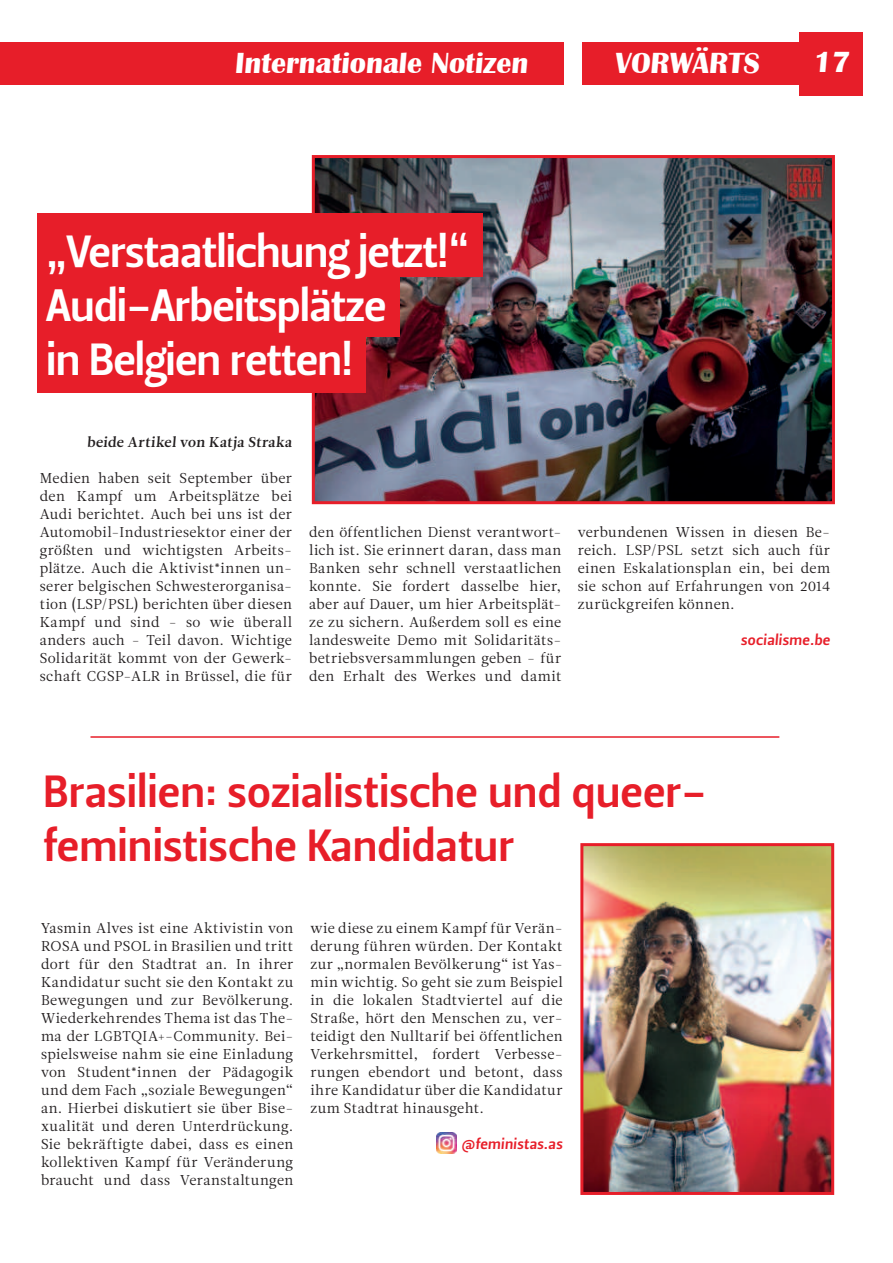
<style>
.page{position:relative;width:893px;height:1263px;background:#fff}
.page>*{position:absolute;margin:0;border:0;box-sizing:border-box;transform-origin:0 0}
.t1{font:45px/54px "Leitura Sans Grot 3";letter-spacing:-.02em;color:#fff}
.t2{font:45px/54px "Leitura Sans Grot 3";color:#e71e29}
.t3{font:700 30px "Britannic";color:#fff}
.t4{font:15px "Leitura Sans Grot 3";color:#e71e29}
.t5{font:14.25px/18px "Leitura News Roman 1";letter-spacing:.025em;color:#231f20;text-align:justify}
.t6{font:14.25px "Leitura News Roman 3";color:#231f20}
</style>
<div class="page">
<img style="left:316px;top:159px;width:515px;height:341px">
<div style="left:312px;top:155px;width:523px;height:349px;border:3px solid #e71e29"></div>
<div style="left:0;top:42px;width:799px;height:43px;background:#e71e29"></div>
<div style="left:799px;top:32px;width:64px;height:64px;background:#e71e29"></div>
<div style="left:564px;top:42px;width:17px;height:43px;background:#fff"></div>
<img style="left:584px;top:847px;width:246px;height:344px">
<div style="left:580px;top:843px;width:254px;height:352px;border:3px solid #e71e29"></div>
<div style="left:37px;top:213px;width:446px;height:64px;background:#e71e29"></div>
<div style="left:37px;top:273px;width:363px;height:64px;background:#e71e29"></div>
<div style="left:37px;top:329px;width:329px;height:64px;background:#e71e29"></div>
<hr style="left:90px;top:736px;width:689px;height:2px;background:#e71e29">
<img style="left:436px;top:1133px;width:21px;height:20px">
<h2 class="t3" style="left:234px;top:47px;width:297px">Internationale Notizen</h2>
<h2 class="t3" style="left:614px;top:47px;width:149px">VORWÄRTS</h2>
<h2 class="t3" style="left:813px;top:46px;width:41px">17</h2>
<h1 class="t1" style="left:46px;top:226px;width:425px">„Verstaatlichung jetzt!“<br>Audi-Arbeitsplätze<br>in Belgien retten!</h1>
<p class="t6" style="left:87px;top:435px;width:208px">beide Artikel von Katja Straka</p>
<p class="t5" style="left:40px;top:470px;width:254px">Medien haben seit September über den Kampf um Arbeitsplätze bei Audi berichtet. Auch bei uns ist der Automobil-Industriesektor einer der größten und wichtigsten Arbeits&shy;plätze. Auch die Aktivist*innen un&shy;serer belgischen Schwesterorganisa&shy;tion (LSP/PSL) berichten über diesen Kampf und sind - so wie überall anders auch - Teil davon. Wichtige Solidarität kommt von der Gewerk&shy;schaft CGSP-ALR in Brüssel, die für</p>
<p class="t5" style="left:309px;top:524px;width:254px">den öffentlichen Dienst verantwort&shy;lich ist. Sie erinnert daran, dass man Banken sehr schnell verstaatlichen konnte. Sie fordert dasselbe hier, aber auf Dauer, um hier Arbeitsplät&shy;ze zu sichern. Außerdem soll es eine landesweite Demo mit Solidaritäts&shy;betriebsversammlungen geben - für den Erhalt des Werkes und damit</p>
<p class="t5" style="left:578px;top:524px;width:254px">verbundenen Wissen in diesen Be&shy;reich. LSP/PSL setzt sich auch für einen Eskalationsplan ein, bei dem sie schon auf Erfahrungen von 2014 zurückgreifen können.</p>
<p class="t4" style="left:741px;top:632px;width:92px">socialisme.be</p>
<h1 class="t2" style="left:44px;top:766px;width:665px">Brasilien: sozialistische und queer&shy;feministische Kandidatur</h1>
<p class="t5" style="left:41px;top:920px;width:254px">Yasmin Alves ist eine Aktivistin von ROSA und PSOL in Brasilien und tritt dort für den Stadtrat an. In ihrer Kandidatur sucht sie den Kontakt zu Bewegungen und zur Bevölkerung.<br>Wiederkehrendes Thema ist das The&shy;ma der LGBTQIA+-Community. Bei&shy;spielsweise nahm sie eine Einladung von Student*innen der Pädagogik und dem Fach „soziale Bewegungen“ an. Hierbei diskutiert sie über Bise&shy;xualität und deren Unterdrückung.<br>Sie bekräftigte dabei, dass es einen kollektiven Kampf für Veränderung braucht und dass Veranstaltungen</p>
<p class="t5" style="left:310px;top:920px;width:254px">wie diese zu einem Kampf für Verän&shy;derung führen würden. Der Kontakt zur „normalen Bevölkerung“ ist Yas&shy;min wichtig. So geht sie zum Beispiel in die lokalen Stadtviertel auf die Straße, hört den Menschen zu, ver&shy;teidigt den Nulltarif bei öffentlichen Verkehrsmittel, fordert Verbesse&shy;rungen ebendort und betont, dass ihre Kandidatur über die Kandidatur zum Stadtrat hinausgeht.</p>
<p class="t4" style="left:461px;top:1136px;width:104px">@feministas.as</p>
</div>
